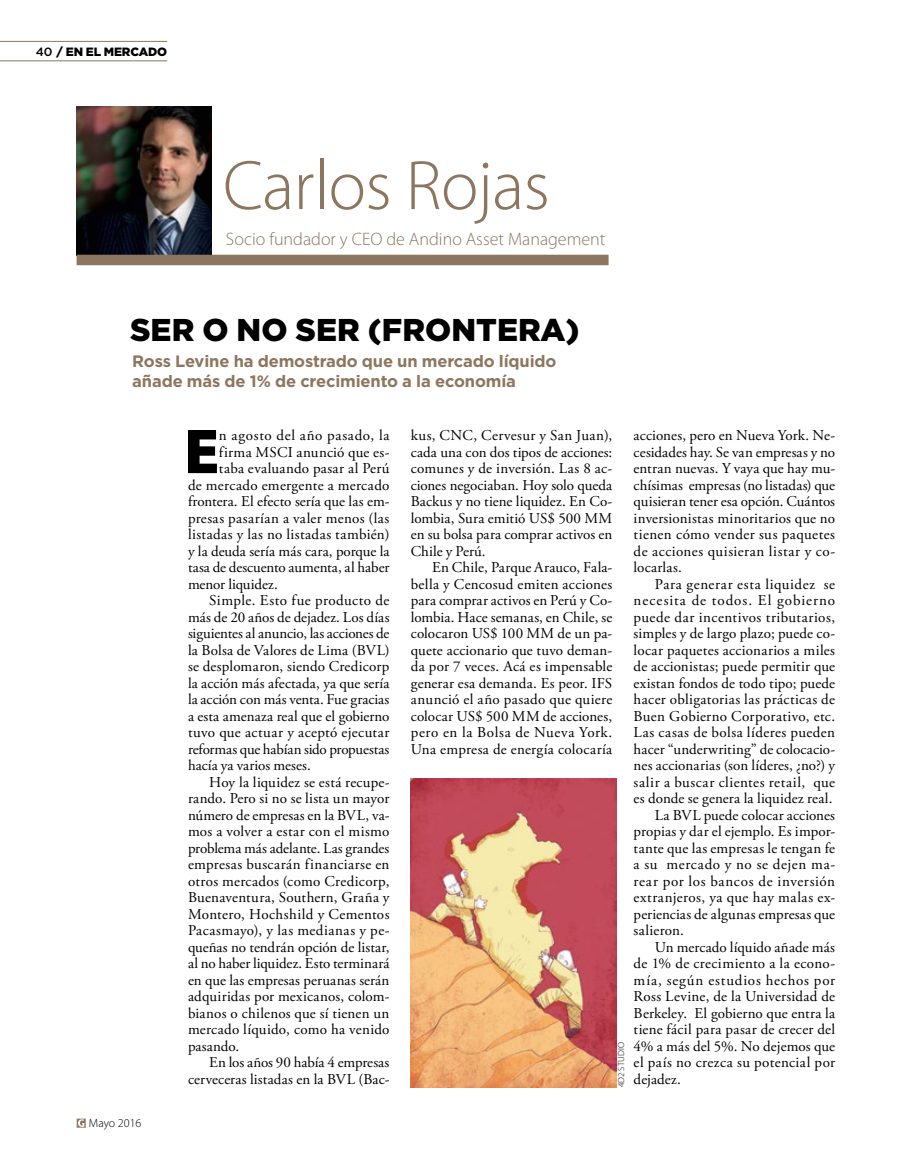
<style>
.page{position:relative;width:915px;height:1170px;background:#fff}
.page>*{position:absolute;margin:0;border:0;box-sizing:border-box;transform-origin:0 0}
.t1{font:300 70.5px "Myriad Pro";letter-spacing:-.01em;color:#8d765e}
.t2{font:900 63.9px "Myriad Pro";color:#000}
.t3{font:900 31.5px "Gotham";color:#000}
.t4{font:300 18px "Myriad Pro";color:#8d765e}
.t5{font:700 16.5px/19.5px "Gotham";letter-spacing:-.01em;color:#8d765e}
.t6{font:15px/16.5px "Adobe Garamond Pro";letter-spacing:.015em;color:#000;text-align:justify}
.t7{font:15px "Adobe Garamond Pro";letter-spacing:-.005em;color:#000}
.t8{font:15px "Adobe Garamond Pro";letter-spacing:.04em;color:#000}
.t9{font:15px "Adobe Garamond Pro";letter-spacing:.035em;color:#000}
.t10{font:15px "Adobe Garamond Pro";letter-spacing:-.01em;color:#000}
.t11{font:15px "Adobe Garamond Pro";letter-spacing:-.015em;color:#000}
.t12{font:15px "Adobe Garamond Pro";letter-spacing:.065em;color:#000}
.t13{font:15px "Adobe Garamond Pro";letter-spacing:.055em;color:#000}
.t14{font:15px "Adobe Garamond Pro";letter-spacing:.045em;color:#000}
.t15{font:900 12px "Gotham";letter-spacing:-.02em;color:#000}
.t16{font:300 12px "Myriad Pro";color:#000}
.t17{font:300 9px "Myriad Pro";letter-spacing:.015em;color:#000}
.s1{font-weight:500}
</style>
<div class="page">
<hr style="left:0;top:41px;width:167px;height:1px;background:#8d765e">
<hr style="left:0;top:60px;width:167px;height:1px;background:#8d765e">
<svg style="left:77px;top:1118px;width:9px;height:9px"></svg>
<img style="left:77px;top:106px;width:135px;height:149px">
<div style="left:77px;top:255px;width:531px;height:10px;background:#8d765e"></div>
<img style="left:410px;top:778px;width:206px;height:309px">
<p class="t15" style="left:36px;top:43px;width:133px"><span class="s1">40</span> / EN EL MERCADO</p>
<h1 class="t1" style="left:223px;top:147px;width:328px">Carlos Rojas</h1>
<p class="t4" style="left:226px;top:229px;width:381px">Socio fundador y CEO de Andino Asset Management</p>
<h3 class="t3" style="left:130px;top:308px;width:451px">SER O NO SER (fRONtERA)</h3>
<p class="t5" style="left:132px;top:351px;width:425px">Ross Levine ha demostrado que un mercado líquido añade más de 1% de crecimiento a la economía</p>
<p class="t16" style="left:89px;top:1116px;width:54px">Mayo 2016</p>
<h2 class="t2" style="left:184px;top:415px;width:37px">E</h2>
<p class="t14" style="left:219px;top:426px;width:172px">n agosto del año pasado, la</p>
<p class="t6" style="left:219px;top:444px;width:172px">firma MSCI anunció que es-</p>
<p class="t6" style="left:219px;top:460px;width:172px">taba evaluando pasar al Perú</p>
<p class="t6" style="left:188px;top:477px;width:203px">de mercado emergente a mercado</p>
<p class="t6" style="left:188px;top:493px;width:203px">frontera. El efecto sería que las em-</p>
<p class="t6" style="left:188px;top:510px;width:203px">presas pasarían a valer menos (las</p>
<p class="t6" style="left:188px;top:526px;width:203px">listadas y las no listadas también)</p>
<p class="t6" style="left:188px;top:543px;width:203px">y la deuda sería más cara, porque la</p>
<p class="t7" style="left:188px;top:558px;width:203px">tasa de descuento aumenta, al haber</p>
<p class="t10" style="left:188px;top:575px;width:91px">menor liquidez.</p>
<p class="t6" style="left:209px;top:592px;width:182px">Simple. Esto fue producto de</p>
<p class="t6" style="left:188px;top:609px;width:203px">más de 20 años de dejadez. Los días</p>
<p class="t10" style="left:188px;top:624px;width:203px">siguientes al anuncio, las acciones de</p>
<p class="t6" style="left:188px;top:642px;width:203px">la Bolsa de Valores de Lima (BVL)</p>
<p class="t6" style="left:188px;top:658px;width:203px">se desplomaron, siendo Credicorp</p>
<p class="t6" style="left:188px;top:675px;width:203px">la acción más afectada, ya que sería</p>
<p class="t6" style="left:188px;top:691px;width:203px">la acción con más venta. Fue gracias</p>
<p class="t6" style="left:188px;top:708px;width:203px">a esta amenaza real que el gobierno</p>
<p class="t6" style="left:188px;top:724px;width:203px">tuvo que actuar y aceptó ejecutar</p>
<p class="t11" style="left:188px;top:740px;width:203px">reformas que habían sido propuestas</p>
<p class="t6" style="left:188px;top:757px;width:124px">hacía ya varios meses.</p>
<p class="t6" style="left:209px;top:774px;width:182px">Hoy la liquidez se está recupe-</p>
<p class="t6" style="left:188px;top:790px;width:203px">rando. Pero si no se lista un mayor</p>
<p class="t7" style="left:188px;top:806px;width:203px">número de empresas en la BVL, va-</p>
<p class="t6" style="left:188px;top:823px;width:203px">mos a volver a estar con el mismo</p>
<p class="t7" style="left:188px;top:839px;width:203px">problema más adelante. Las grandes</p>
<p class="t6" style="left:188px;top:856px;width:203px">empresas buscarán financiarse en</p>
<p class="t6" style="left:188px;top:873px;width:203px">otros mercados (como Credicorp,</p>
<p class="t6" style="left:188px;top:889px;width:203px">Buenaventura, Southern, Graña y</p>
<p class="t6" style="left:188px;top:906px;width:203px">Montero, Hochshild y Cementos</p>
<p class="t6" style="left:188px;top:922px;width:203px">Pacasmayo), y las medianas y pe-</p>
<p class="t6" style="left:188px;top:939px;width:203px">queñas no tendrán opción de listar,</p>
<p class="t6" style="left:188px;top:955px;width:203px">al no haber liquidez. Esto terminará</p>
<p class="t6" style="left:188px;top:972px;width:203px">en que las empresas peruanas serán</p>
<p class="t6" style="left:188px;top:988px;width:203px">adquiridas por mexicanos, colom-</p>
<p class="t6" style="left:188px;top:1005px;width:203px">bianos o chilenos que sí tienen un</p>
<p class="t6" style="left:188px;top:1021px;width:203px">mercado líquido, como ha venido</p>
<p class="t6" style="left:188px;top:1038px;width:53px">pasando.</p>
<p class="t6" style="left:209px;top:1054px;width:182px">En los años 90 había 4 empresas</p>
<p class="t6" style="left:188px;top:1071px;width:203px">cerveceras listadas en la BVL (Bac-</p>
<p class="t6" style="left:410px;top:427px;width:203px">kus, CNC, Cervesur y San Juan), cada una con dos tipos de acciones: comunes y de inversión. Las 8 ac&shy;ciones negociaban. Hoy solo queda Backus y no tiene liquidez. En Co&shy;lombia, Sura emitió US$ 500 MM en su bolsa para comprar activos en Chile y Perú.</p>
<p class="t6" style="left:410px;top:559px;width:203px;text-indent:21px">En Chile, Parque Arauco, Fala&shy;bella y Cencosud emiten acciones para comprar activos en Perú y Co&shy;lombia. Hace semanas, en Chile, se colocaron US$ 100 MM de un pa&shy;quete accionario que tuvo deman&shy;da por 7 veces. Acá es impensable generar esa demanda. Es peor. IFS anunció el año pasado que quiere colocar US$ 500 MM de acciones, pero en la Bolsa de Nueva York.<br>Una empresa de energía colocaría</p>
<p class="t17" style="left:616px;top:1086px;width:47px;rotate:-90deg">4D2 StuDiO</p>
<p class="t6" style="left:633px;top:427px;width:203px">acciones, pero en Nueva York. Ne&shy;cesidades hay. Se van empresas y no entran nuevas. Y vaya que hay mu&shy;chísimas empresas (no listadas) que quisieran tener esa opción. Cuántos inversionistas minoritarios que no tienen cómo vender sus paquetes de acciones quisieran listar y co&shy;locarlas.</p>
<p class="t8" style="left:654px;top:575px;width:182px">Para generar esta liquidez se</p>
<p class="t12" style="left:633px;top:591px;width:203px">necesita de todos. El gobierno</p>
<p class="t6" style="left:633px;top:609px;width:203px">puede dar incentivos tributarios,</p>
<p class="t6" style="left:633px;top:625px;width:203px">simples y de largo plazo; puede co-</p>
<p class="t6" style="left:633px;top:642px;width:203px">locar paquetes accionarios a miles</p>
<p class="t6" style="left:633px;top:658px;width:203px">de accionistas; puede permitir que</p>
<p class="t6" style="left:633px;top:675px;width:203px">existan fondos de todo tipo; puede</p>
<p class="t6" style="left:633px;top:691px;width:203px">hacer obligatorias las prácticas de</p>
<p class="t6" style="left:633px;top:708px;width:203px">Buen Gobierno Corporativo, etc.</p>
<p class="t6" style="left:633px;top:724px;width:203px">Las casas de bolsa líderes pueden</p>
<p class="t6" style="left:633px;top:741px;width:203px">hacer “underwriting” de colocacio-</p>
<p class="t6" style="left:633px;top:757px;width:203px">nes accionarias (son líderes, ¿no?) y</p>
<p class="t9" style="left:633px;top:773px;width:203px">salir a buscar clientes retail, que</p>
<p class="t6" style="left:633px;top:790px;width:200px">es donde se genera la liquidez real.</p>
<p class="t6" style="left:654px;top:807px;width:182px">La BVL puede colocar acciones</p>
<p class="t6" style="left:633px;top:823px;width:203px">propias y dar el ejemplo. Es impor-</p>
<p class="t6" style="left:633px;top:840px;width:203px">tante que las empresas le tengan fe</p>
<p class="t8" style="left:633px;top:855px;width:203px">a su mercado y no se dejen ma-</p>
<p class="t8" style="left:633px;top:872px;width:203px">rear por los bancos de inversión</p>
<p class="t9" style="left:633px;top:888px;width:203px">extranjeros, ya que hay malas ex-</p>
<p class="t6" style="left:633px;top:906px;width:203px">periencias de algunas empresas que</p>
<p class="t6" style="left:633px;top:922px;width:52px">salieron.</p>
<p class="t6" style="left:654px;top:939px;width:182px">Un mercado líquido añade más</p>
<p class="t6" style="left:633px;top:955px;width:203px">de 1% de crecimiento a la econo-</p>
<p class="t13" style="left:633px;top:971px;width:203px">mía, según estudios hechos por</p>
<p class="t6" style="left:633px;top:988px;width:203px">Ross Levine, de la Universidad de</p>
<p class="t6" style="left:633px;top:1005px;width:203px">Berkeley. El gobierno que entra la</p>
<p class="t6" style="left:633px;top:1021px;width:203px">tiene fácil para pasar de crecer del</p>
<p class="t6" style="left:633px;top:1038px;width:203px">4% a más del 5%. No dejemos que</p>
<p class="t6" style="left:633px;top:1054px;width:203px">el país no crezca su potencial por</p>
<p class="t6" style="left:633px;top:1071px;width:49px">dejadez.</p>
</div>
